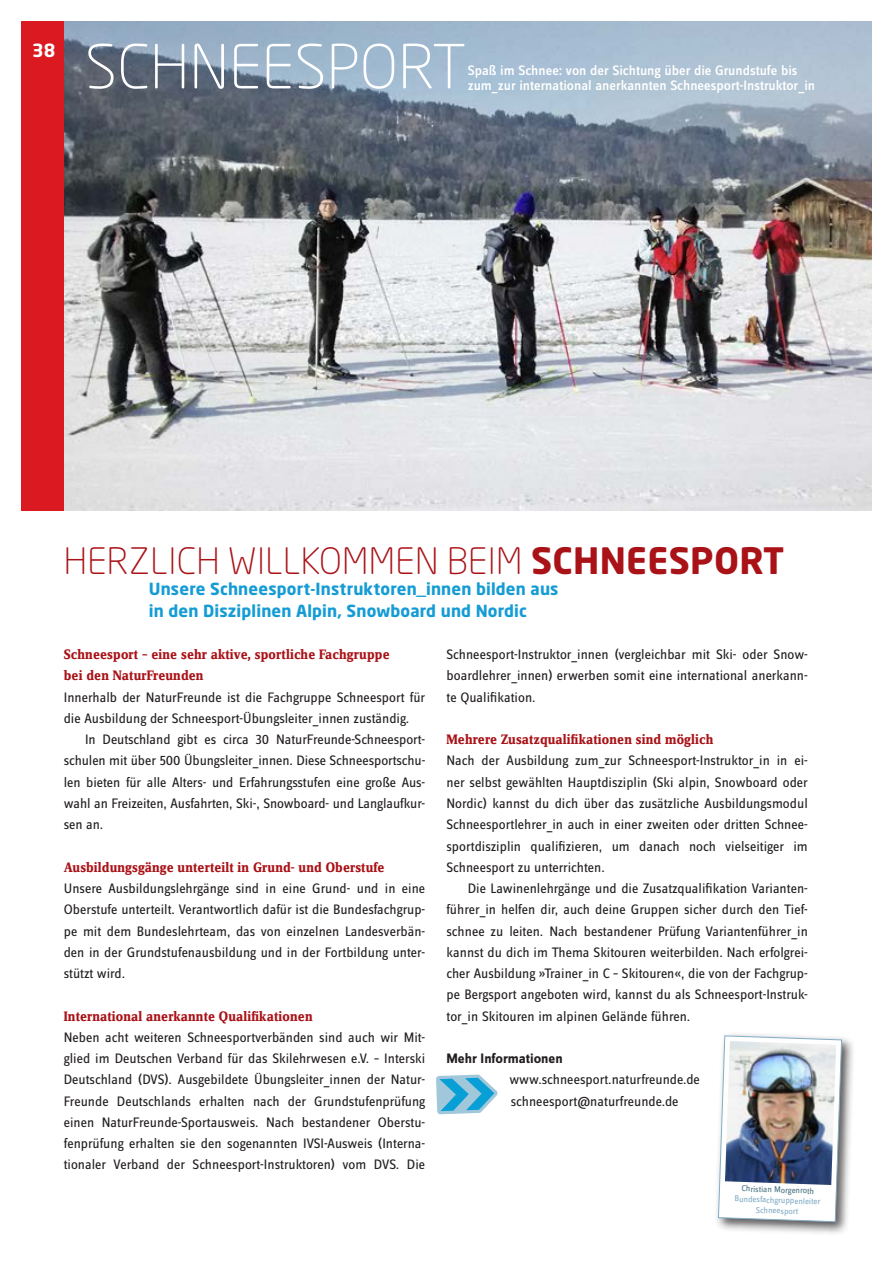
<style>
.page{position:relative;width:893px;height:1263px;background:#fff}
.page>*{position:absolute;margin:0;border:0;box-sizing:border-box;transform-origin:0 0}
.t1{font:300 60px "Neo Sans Pro";letter-spacing:.01em;color:#fff}
.t2{font:300 36px "Neo Sans Pro";letter-spacing:.01em;color:#a91217}
.t3{font:700 18px "Neo Sans";color:#fff}
.t4{font:700 16.5px/21.3px "Neo Sans";letter-spacing:.01em;color:#159cd5}
.t5{font:14.25px/21.3px "Zine Sans Dis OT";color:#231f20;text-align:justify}
.t6{font:14.25px/21.3px "Zine Serif Dis OT Bld";letter-spacing:.01em;color:#a91217}
.t7{font:500 14.25px/15px "Zine Sans Dis OT";color:#fff}
.t8{font:700 14.25px "Zine Sans Dis OT";color:#231f20}
.t9{font:8.85px/10.5px "Zine Sans Dis OT";color:#83adc5;text-align:center}
.t10{font:8.85px "Zine Sans Dis OT";color:#4a7383}
.s1{font-family:"Neo Sans";font-weight:700}
</style>
<div class="page">
<img style="left:64px;top:21px;width:808px;height:489px">
<svg style="left:436px;top:1074px;width:62px;height:40px"></svg>
<div style="left:714px;top:1031px;width:141px;height:205px;background:#231f20;opacity:.75"></div>
<svg style="left:718px;top:1035px;width:124px;height:201px"></svg>
<img style="left:725px;top:1041px;width:111px;height:144px">
<div style="left:21px;top:21px;width:43px;height:489px;background:#da1920"></div>
<p class="t3" style="left:32px;top:39px;width:25px">38</p>
<h1 class="t1" style="left:85px;top:31px;width:383px">SCHNEESPORT</h1>
<p class="t7" style="left:468px;top:63px;width:349px">Spaß im Schnee: von der Sichtung über die Grundstufe bis zum_zur international anerkannten Schneesport-Instruktor_in</p>
<h2 class="t2" style="left:64px;top:539px;width:722px">HERZLICH WILLKOMMEN BEIM <span class="s1">SCHNEESPORT</span></h2>
<p class="t4" style="left:149px;top:578px;width:411px">Unsere Schneesport-Instruktoren_innen bilden aus in den Disziplinen Alpin, Snowboard und Nordic</p>
<p class="t6" style="left:64px;top:644px;width:327px">Schneesport – eine sehr aktive, sportliche Fachgruppe bei den NaturFreunden</p>
<p class="t5" style="left:64px;top:687px;width:363px">Innerhalb der NaturFreunde ist die Fachgruppe Schneesport für die Ausbildung der Schneesport-Übungsleiter_innen zuständig.</p>
<p class="t5" style="left:64px;top:729px;width:363px;text-indent:21px">In Deutschland gibt es circa 30 NaturFreunde-Schneesport&shy;schulen mit über 500 Übungsleiter_innen. Diese Schneesportschu&shy;len bieten für alle Alters- und Erfahrungsstufen eine große Aus&shy;wahl an Freizeiten, Ausfahrten, Ski-, Snowboard- und Langlaufkur&shy;sen an.</p>
<p class="t6" style="left:64px;top:857px;width:322px">Ausbildungsgänge unterteilt in Grund- und Oberstufe</p>
<p class="t5" style="left:64px;top:878px;width:363px">Unsere Ausbildungslehrgänge sind in eine Grund- und in eine Oberstufe unterteilt. Verantwortlich dafür ist die Bundesfachgrup&shy;pe mit dem Bundeslehrteam, das von einzelnen Landesverbän&shy;den in der Grundstufenausbildung und in der Fortbildung unter&shy;stützt wird.</p>
<p class="t6" style="left:64px;top:1006px;width:250px">International anerkannte Qualifikationen</p>
<p class="t5" style="left:64px;top:1027px;width:363px">Neben acht weiteren Schneesportverbänden sind auch wir Mit&shy;glied im Deutschen Verband für das Skilehrwesen e.V. – Interski Deutschland (DVS). Ausgebildete Übungsleiter_innen der Natur-Freunde Deutschlands erhalten nach der Grundstufenprüfung einen NaturFreunde-Sportausweis. Nach bestandener Oberstu&shy;fenprüfung erhalten sie den sogenannten IVSI-Ausweis (Interna&shy;tionaler Verband der Schneesport-Instruktoren) vom DVS. Die</p>
<p class="t5" style="left:446px;top:644px;width:363px">Schneesport-Instruktor_innen (vergleichbar mit Ski- oder Snow&shy;boardlehrer_innen) erwerben somit eine international anerkann&shy;te Qualifikation.</p>
<p class="t6" style="left:446px;top:730px;width:268px">Mehrere Zusatzqualifikationen sind möglich</p>
<p class="t5" style="left:446px;top:751px;width:363px">Nach der Ausbildung zum_zur Schneesport-Instruktor_in in ei&shy;ner selbst gewählten Hauptdisziplin (Ski alpin, Snowboard oder Nordic) kannst du dich über das zusätzliche Ausbildungsmodul Schneesportlehrer_in auch in einer zweiten oder dritten Schnee&shy;sportdisziplin qualifizieren, um danach noch vielseitiger im Schneesport zu unterrichten.</p>
<p class="t5" style="left:446px;top:878px;width:363px;text-indent:21px">Die Lawinenlehrgänge und die Zusatzqualifikation Varianten&shy;führer_in helfen dir, auch deine Gruppen sicher durch den Tief&shy;schnee zu leiten. Nach bestandener Prüfung Variantenführer_in kannst du dich im Thema Skitouren weiterbilden. Nach erfolgrei&shy;cher Ausbildung »Trainer_in C – Skitouren«, die von der Fachgrup&shy;pe Bergsport angeboten wird, kannst du als Schneesport-Instruk&shy;tor_in Skitouren im alpinen Gelände führen.</p>
<p class="t8" style="left:446px;top:1051px;width:118px">Mehr Informationen</p>
<p class="t5" style="left:509px;top:1070px;width:192px">www.schneesport.naturfreunde.de schneesport@naturfreunde.de</p>
<p class="t10" style="left:742px;top:1184px;width:74px;rotate:2deg">Christian Morgenroth</p>
<p class="t9" style="left:735px;top:1194px;width:87px;rotate:2deg">Bundesfachgruppenleiter<br>Schneesport</p>
</div>
